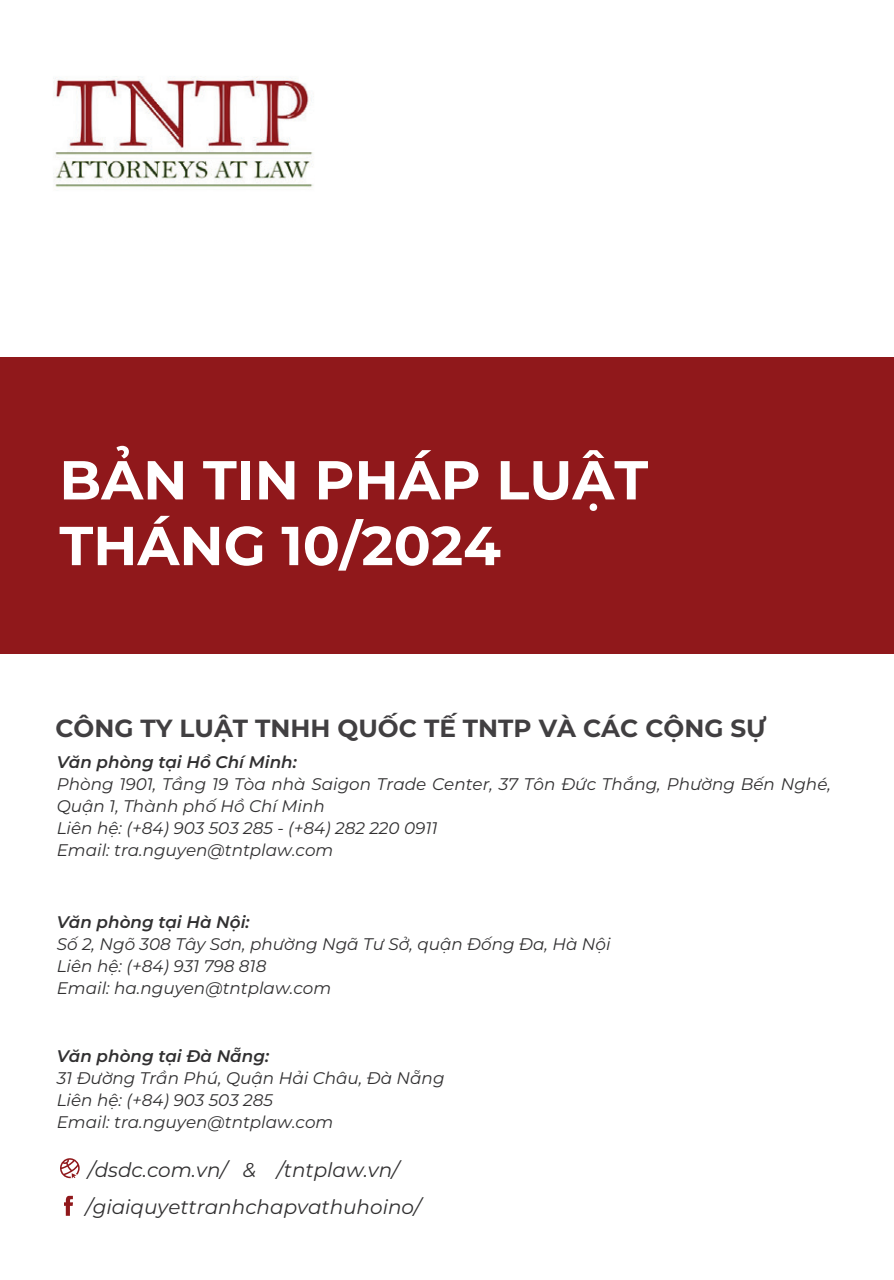
<style>
.page{position:relative;width:894px;height:1280px;background:#fff}
.page>*{position:absolute;margin:0;border:0;box-sizing:border-box;transform-origin:0 0}
.t1{font:700 54.8px/65.6px "Montserrat";color:#fff}
.t2{font:700 24.8px "Montserrat";color:#413f41}
.t3{font:italic 20px "Montserrat";color:#313031}
.t4{font:italic 16.8px/22px "Montserrat";color:#313031}
.t5{font:italic 600 16.8px "Montserrat";color:#313031}
</style>
<div class="page">
<div style="left:0;top:357px;width:894px;height:296px;background:#90181b"></div>
<svg style="left:64px;top:1196px;width:9px;height:20px"></svg>
<svg style="left:60px;top:1158px;width:20px;height:20px"></svg>
<img style="left:53px;top:76px;width:260px;height:112px">
<h1 class="t1" style="left:59px;top:444px;width:590px">BẢN TIN PHÁP LUẬT<br>THÁNG 10/2024</h1>
<h2 class="t2" style="left:55px;top:710px;width:712px">CÔNG TY LUẬT TNHH QUỐC TẾ TNTP VÀ CÁC CỘNG SỰ</h2>
<p class="t5" style="left:57px;top:750px;width:242px">Văn phòng tại Hồ Chí Minh:</p>
<p class="t4" style="left:57px;top:772px;width:776px">Phòng 1901, Tầng 19 Tòa nhà Saigon Trade Center, 37 Tôn Đức Thắng, Phường Bến Nghé, Quận 1, Thành phố Hồ Chí Minh<br>Liên hệ: (+84) 903 503 285 - (+84) 282 220 0911<br>Email: tra.nguyen@tntplaw.com</p>
<p class="t5" style="left:57px;top:910px;width:194px">Văn phòng tại Hà Nội:</p>
<p class="t4" style="left:57px;top:933px;width:555px">Số 2, Ngõ 308 Tây Sơn, phường Ngã Tư Sở, quận Đống Đa, Hà Nội<br>Liên hệ: (+84) 931 798 818<br>Email: ha.nguyen@tntplaw.com</p>
<p class="t5" style="left:57px;top:1044px;width:214px">Văn phòng tại Đà Nẵng:</p>
<p class="t4" style="left:57px;top:1067px;width:389px">31 Đường Trần Phú, Quận Hải Châu, Đà Nẵng<br>Liên hệ: (+84) 903 503 285<br>Email: tra.nguyen@tntplaw.com</p>
<p class="t3" style="left:88px;top:1156px;width:312px">/dsdc.com.vn/ &amp; /tntplaw.vn/</p>
<p class="t3" style="left:86px;top:1193px;width:336px">/giaiquyettranhchapvathuhoino/</p>
</div>
